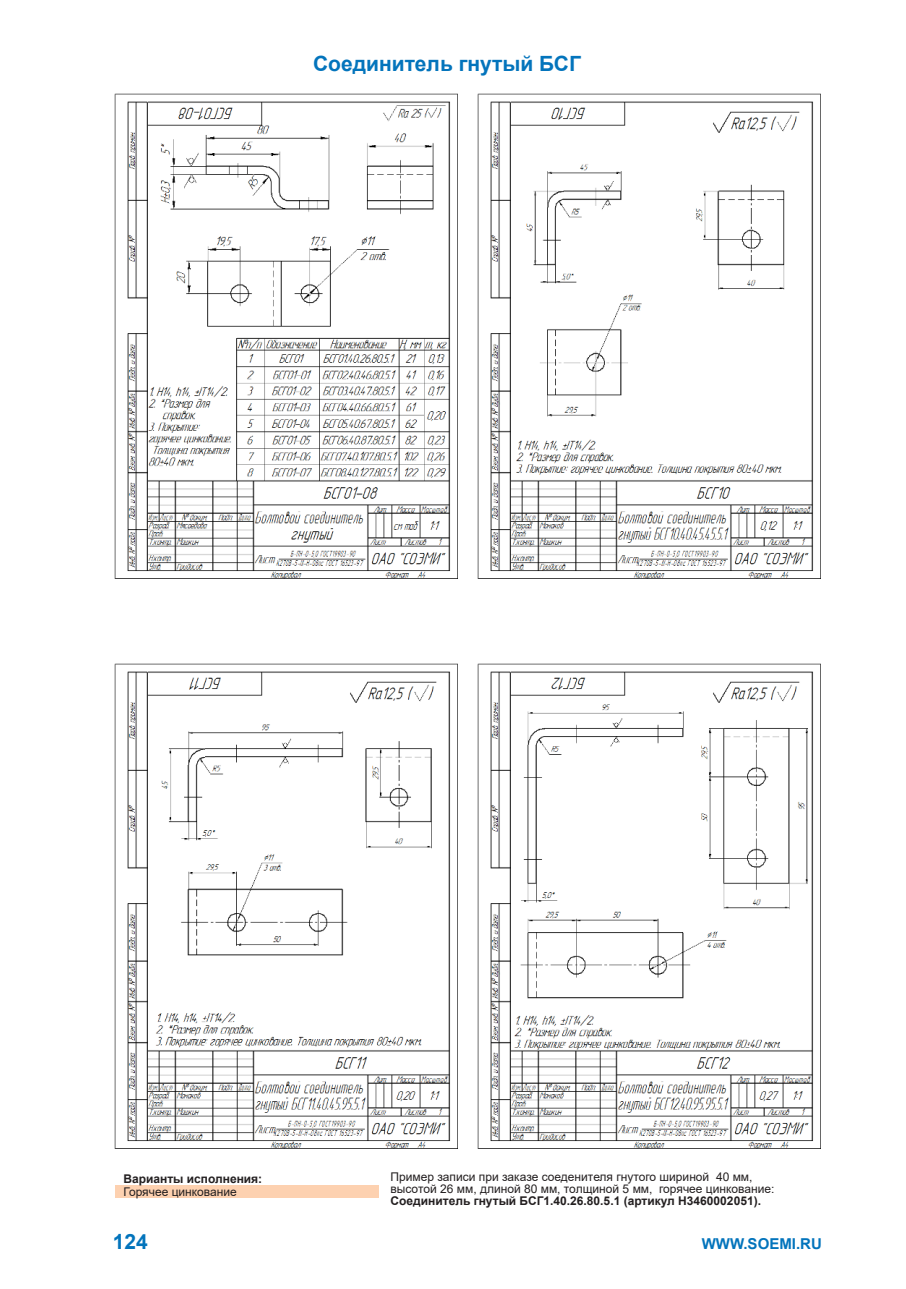
<style>
.page{position:relative;width:906px;height:1289px;background:#fff}
.page>*{position:absolute;margin:0;border:0;box-sizing:border-box;transform-origin:0 0}
.t1{font:700 21px "Arial";color:#0374bc}
.t2{font:700 15px "Arial";color:#0374bc}
.t3{font:12px/12px "Arial";color:#231f20}
.t4{font:700 12px "Arial";color:#231f20}
</style>
<div class="page">
<div style="left:115px;top:1185px;width:263px;height:12px;background:#fdd1b0"></div>
<img style="left:115px;top:94px;width:343px;height:484px">
<img style="left:115px;top:663px;width:343px;height:485px">
<img style="left:478px;top:94px;width:343px;height:484px">
<img style="left:478px;top:663px;width:343px;height:485px">
<h1 class="t1" style="left:313px;top:48px;width:269px">Соединитель гнутый БСГ</h1>
<p class="t4" style="left:123px;top:1170px;width:140px">Варианты исполнения:</p>
<p class="t3" style="left:123px;top:1185px;width:115px">Горячее цинкование</p>
<p class="t3" style="left:390px;top:1170px;width:385px">Пример записи при заказе соеденителя гнутого шириной 40 мм, высотой 26 мм, длиной 80 мм, толщиной 5 мм, горячее цинкование:</p>
<p class="t4" style="left:390px;top:1192px;width:372px">Соединитель гнутый БСГ1.40.26.80.5.1 (артикул Н3460002051).</p>
<h1 class="t1" style="left:113px;top:1226px;width:37px">124</h1>
<p class="t2" style="left:702px;top:1234px;width:121px">WWW.SOEMI.RU</p>
</div>
